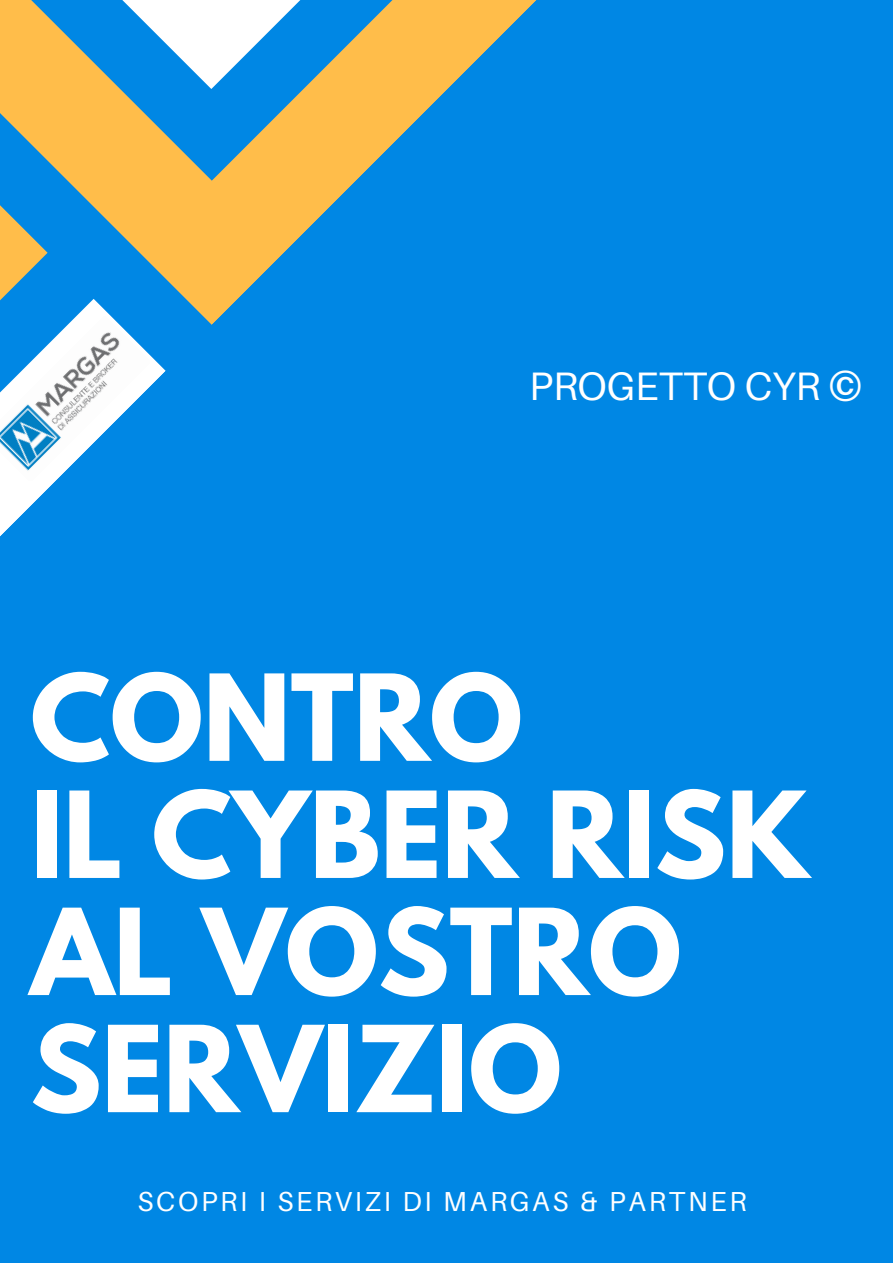
<style>
.page{position:relative;width:893px;height:1263px;background:#0087e4}
.page>*{position:absolute;margin:0;border:0;box-sizing:border-box;transform-origin:0 0}
.t1{font:700 105.9px/117.1px "League Spartan";color:#fff}
.t2{font:39.75px "Aileron";color:#fff}
.t3{font:27.45px "Aileron";letter-spacing:.1em;color:#fff}
</style>
<div class="page">
<svg style="left:0;top:89px;width:448px;height:236px;fill:#ffbd4a"></svg>
<svg style="left:0;top:0;width:537px;height:89px"></svg>
<svg style="left:0;top:181px;width:166px;height:356px"></svg>
<img style="left:0;top:316px;width:150px;height:164px">
<p class="t2" style="left:529px;top:361px;width:334px">PROGETTO CYR ©</p>
<p class="t1" style="left:30px;top:673px;width:781px">CONTRO<br>IL CYBER RISK<br>AL VOSTRO<br>SERVIZIO</p>
<p class="t3" style="left:137px;top:1184px;width:611px">SCOPRI I SERVIZI DI MARGAS &amp; PARTNER</p>
</div>
